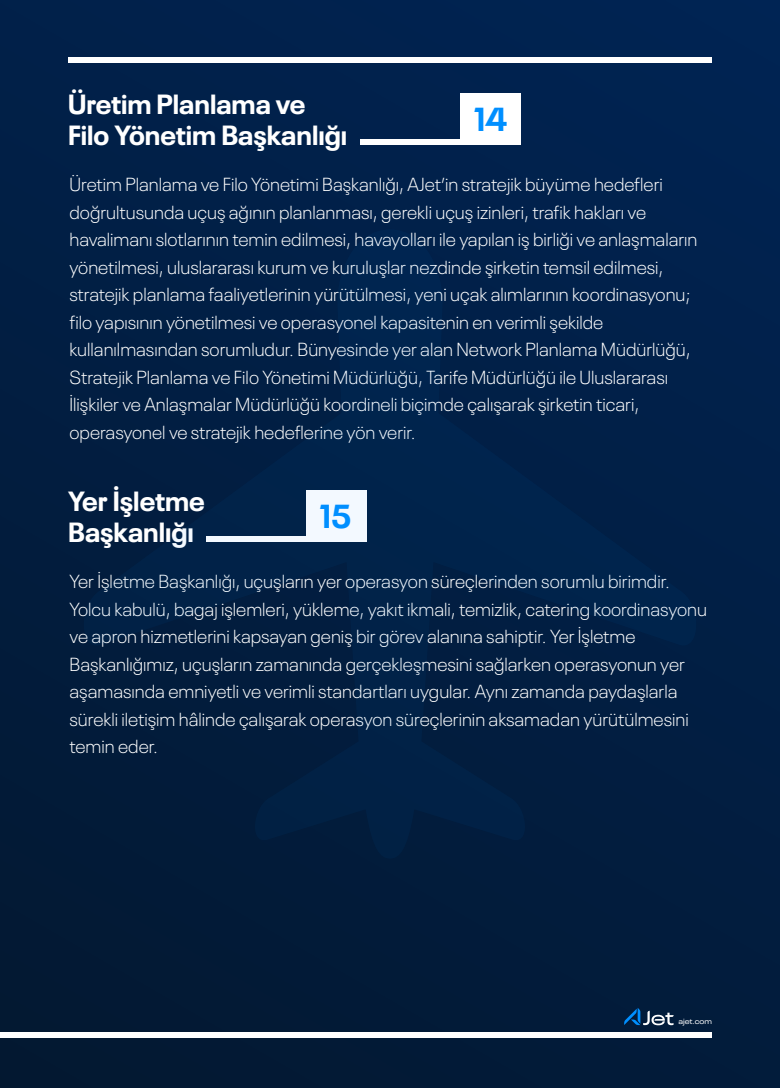
<style>
.page{position:relative;width:780px;height:1088px;background:#fff}
.page>*{position:absolute;margin:0;border:0;box-sizing:border-box;transform-origin:0 0}
.t1{font:700 33px "Neue Plak";color:#008fff}
.t2{font:700 27.5px/31.2px "Neue Plak";color:#fff}
.t3{font:300 18.75px/27.5px "Neue Plak";color:#fff}
.t4{font:expanded 7.62px "Neue Plak";color:#fff}
</style>
<div class="page">
<div style="left:0;top:0;width:780px;height:1088px;background:linear-gradient(to right,#031d3e,#022148)"></div>
<div style="left:0;top:1032px;width:712px;height:5px;background:#fff"></div>
<svg style="left:624px;top:1008px;width:49px;height:17px"></svg>
<div style="left:68px;top:57px;width:644px;height:5px;background:#fff"></div>
<div style="left:360px;top:139px;width:100px;height:6px;background:#fff"></div>
<div style="left:460px;top:93px;width:60px;height:52px;background:#fff"></div>
<svg style="left:84px;top:229px;width:612px;height:629px;background:#032146"></svg>
<h2 class="t2" style="left:68px;top:85px;width:281px">Üretim Planlama ve<br>Filo Yönetim Başkanlığı</h2>
<p class="t3" style="left:70px;top:169px;width:629px">Üretim Planlama ve Filo Yönetimi Başkanlığı, AJet’in stratejik büyüme hedefleri doğrultusunda uçuş ağının planlanması, gerekli uçuş izinleri, trafik hakları ve havalimanı slotlarının temin edilmesi, havayolları ile yapılan iş birliği ve anlaşmaların yönetilmesi, uluslararası kurum ve kuruluşlar nezdinde şirketin temsil edilmesi, stratejik planlama faaliyetlerinin yürütülmesi, yeni uçak alımlarının koordinasyonu; filo yapısının yönetilmesi ve operasyonel kapasitenin en verimli şekilde kullanılmasından sorumludur. Bünyesinde yer alan Network Planlama Müdürlüğü, Stratejik Planlama ve Filo Yönetimi Müdürlüğü, Tarife Müdürlüğü ile Uluslararası İlişkiler ve Anlaşmalar Müdürlüğü koordineli biçimde çalışarak şirketin ticari, operasyonel ve stratejik hedeflerine yön verir.</p>
<h1 class="t1" style="left:474px;top:93px;width:35px">14</h1>
<h2 class="t2" style="left:68px;top:482px;width:138px">Yer İşletme<br>Başkanlığı</h2>
<p class="t3" style="left:70px;top:566px;width:639px">Yer İşletme Başkanlığı, uçuşların yer operasyon süreçlerinden sorumlu birimdir.<br>Yolcu kabulü, bagaj işlemleri, yükleme, yakıt ikmali, temizlik, catering koordinasyonu ve apron hizmetlerini kapsayan geniş bir görev alanına sahiptir. Yer İşletme Başkanlığımız, uçuşların zamanında gerçekleşmesini sağlarken operasyonun yer aşamasında emniyetli ve verimli standartları uygular. Aynı zamanda paydaşlarla sürekli iletişim hâlinde çalışarak operasyon süreçlerinin aksamadan yürütülmesini temin eder.</p>
<h1 class="t1" style="left:320px;top:490px;width:33px">15</h1>
<p class="t4" style="left:678px;top:1015px;width:35px">ajet.com</p>
</div>
